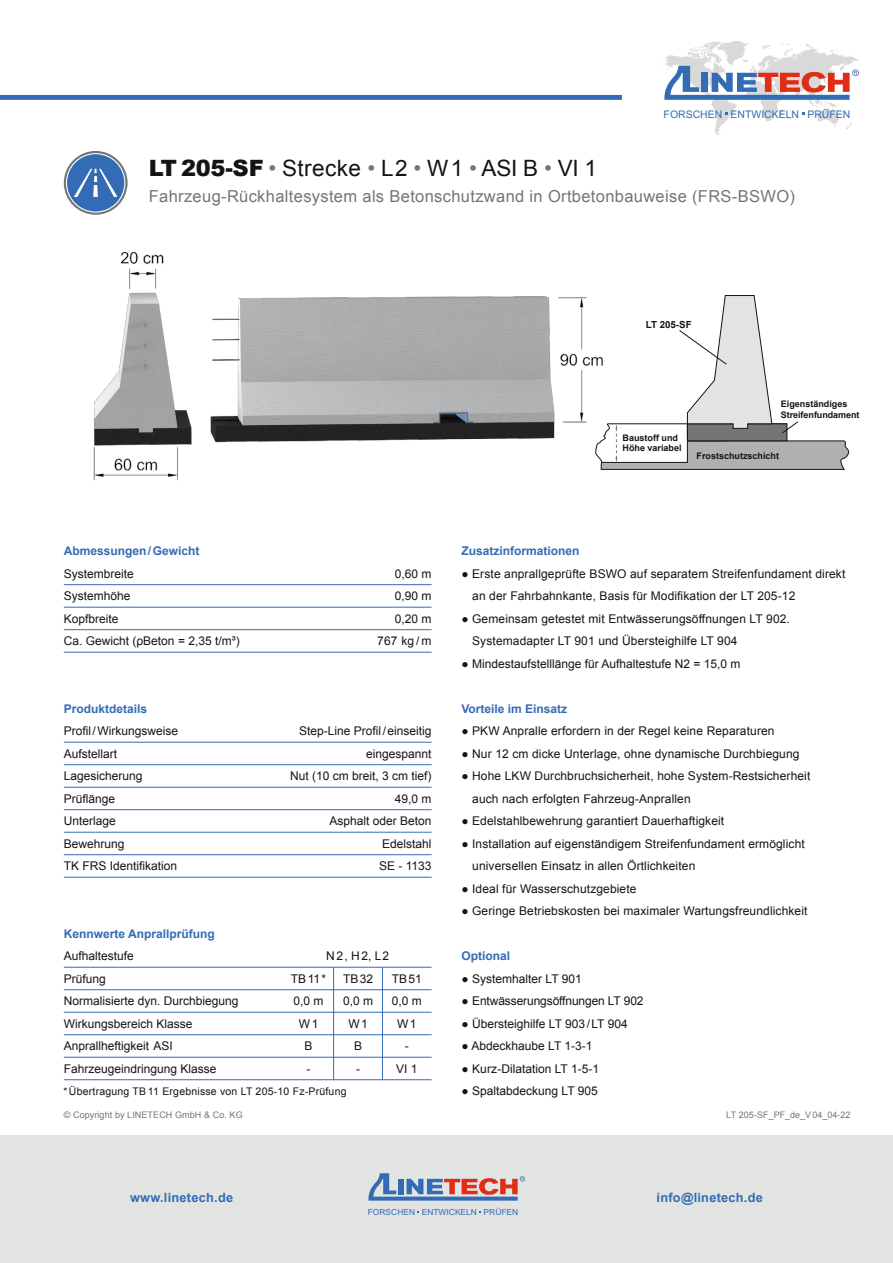
<style>
.page{position:relative;width:893px;height:1263px;background:#fff}
.page>*{position:absolute;margin:0;border:0;box-sizing:border-box;transform-origin:0 0}
.t1{font:22.5px "Arial";letter-spacing:.02em;color:#141415}
.t2{font:16.5px "Arial";letter-spacing:.02em;color:#757574}
.t3{font:700 12.75px "Arial";letter-spacing:.02em;color:#336cb4}
.t4{font:12px/22.5px "Arial";letter-spacing:.01em;color:#141415}
.t5{font:700 12px "Arial";color:#336cb4}
.t6{font:12px "Arial";letter-spacing:-.01em;color:#141415}
.t7{font:10.5px "Arial";letter-spacing:.02em;color:#141415}
.t8{font:10.5px "Arial";color:#326cb4}
.t9{font:700 9.75px "Arial";color:#141415}
.t10{font:700 9px/10.8px "Arial";color:#141415}
.t11{font:9px "Arial";letter-spacing:.01em;color:#757574}
.t12{font:8.4px "Arial";color:#326cb4}
.s1{font-weight:900}
.s2{color:#757574}
</style>
<div class="page">
<div style="left:0;top:1135px;width:893px;height:128px;background:#e2e3e3"></div>
<div style="left:0;top:95px;width:622px;height:5px;background:#336cb4"></div>
<hr style="left:382px;top:967px;width:1px;height:112px;background:#336cb4">
<hr style="left:64px;top:607px;width:368px;height:1px;background:#336cb4">
<hr style="left:64px;top:584px;width:368px;height:1px;background:#336cb4">
<hr style="left:64px;top:629px;width:368px;height:1px;background:#336cb4">
<hr style="left:64px;top:652px;width:368px;height:1px;background:#336cb4">
<hr style="left:64px;top:742px;width:368px;height:1px;background:#336cb4">
<hr style="left:64px;top:764px;width:368px;height:1px;background:#336cb4">
<hr style="left:64px;top:809px;width:368px;height:1px;background:#336cb4">
<hr style="left:64px;top:832px;width:368px;height:1px;background:#336cb4">
<hr style="left:64px;top:854px;width:368px;height:1px;background:#336cb4">
<hr style="left:64px;top:877px;width:368px;height:1px;background:#336cb4">
<hr style="left:64px;top:787px;width:368px;height:1px;background:#336cb4">
<hr style="left:64px;top:967px;width:368px;height:1px;background:#336cb4">
<hr style="left:64px;top:989px;width:368px;height:1px;background:#336cb4">
<hr style="left:64px;top:1012px;width:368px;height:1px;background:#336cb4">
<hr style="left:64px;top:1034px;width:368px;height:1px;background:#336cb4">
<hr style="left:64px;top:1057px;width:368px;height:1px;background:#336cb4">
<hr style="left:64px;top:1079px;width:368px;height:1px;background:#336cb4">
<svg style="left:664px;top:41px;width:195px;height:94px"></svg>
<svg style="left:368px;top:1173px;width:157px;height:27px"></svg>
<svg style="left:65px;top:152px;width:62px;height:62px;background:#4979b5"></svg>
<div style="left:64px;top:151px;width:64px;height:64px;border:2px solid #757574;border-radius:50%"></div>
<div style="left:66px;top:153px;width:59px;height:60px;border:1px solid #fff;border-radius:50%"></div>
<svg style="left:74px;top:169px;width:44px;height:28px"></svg>
<hr style="left:333px;top:967px;width:1px;height:112px;background:#336cb4">
<img style="left:93px;top:251px;width:502px;height:230px">
<svg style="left:595px;top:295px;width:254px;height:175px"></svg>
<h1 class="t1" style="left:149px;top:153px;width:450px"><span class="s1">LT 205-SF</span> <span class="s2">•</span> Strecke <span class="s2">•</span> L2 <span class="s2">•</span> W1 <span class="s2">•</span> ASI B <span class="s2">•</span> VI 1</h1>
<p class="t8" style="left:664px;top:107px;width:188px">FORSCHEN ENTWICKELN PRÜFEN</p>
<h2 class="t2" style="left:149px;top:186px;width:648px">Fahrzeug-Rückhaltesystem als Betonschutzwand in Ortbetonbauweise (FRS-BSWO)</h2>
<p class="t9" style="left:646px;top:318px;width:47px">LT 205-SF</p>
<p class="t10" style="left:781px;top:398px;width:80px">Eigenständiges<br>Streifenfundament</p>
<p class="t10" style="left:622px;top:433px;width:61px">Baustoff und<br>Höhe variabel</p>
<p class="t10" style="left:697px;top:451px;width:84px">Frostschutzschicht</p>
<p class="t5" style="left:64px;top:543px;width:137px">Abmessungen/Gewicht</p>
<p class="t4" style="left:64px;top:562px;width:177px">Systembreite<br>Systemhöhe<br>Kopfbreite<br>Ca. Gewicht (ρBeton = 2,35 t/m³)</p>
<p class="t5" style="left:64px;top:701px;width:85px">Produktdetails</p>
<p class="t4" style="left:64px;top:720px;width:116px">Profil/Wirkungsweise<br>Aufstellart<br>Lagesicherung<br>Prüflänge<br>Unterlage<br>Bewehrung<br>TK FRS Identifikation</p>
<p class="t5" style="left:64px;top:926px;width:152px">Kennwerte Anprallprüfung</p>
<p class="t4" style="left:64px;top:945px;width:176px">Aufhaltestufe<br>Prüfung<br>Normalisierte dyn. Durchbiegung<br>Wirkungsbereich Klasse<br>Anprallheftigkeit ASI<br>Fahrzeugeindringung Klasse</p>
<p class="t4" style="left:377px;top:562px;width:56px;text-align:right">0,60 m<br>0,90 m<br>0,20 m<br>767 kg / m</p>
<p class="t4" style="left:290px;top:720px;width:143px;text-align:right">Step-Line Profil/einseitig eingespannt<br>Nut (10 cm breit, 3 cm tief)<br>49,0 m<br>Asphalt oder Beton<br>Edelstahl<br>SE - 1133</p>
<p class="t4" style="left:326px;top:945px;width:64px">N2, H2, L2</p>
<p class="t4" style="left:291px;top:967px;width:37px;text-align:center">TB11*<br>0,0 m<br>W1<br>B<br>-</p>
<p class="t4" style="left:343px;top:967px;width:32px;text-align:center">TB32<br>0,0 m<br>W1<br>B<br>-</p>
<p class="t4" style="left:392px;top:967px;width:32px;text-align:center">TB51<br>0,0 m<br>W1<br>-<br>VI 1</p>
<p class="t7" style="left:63px;top:1085px;width:285px">* Übertragung TB11 Ergebnisse von LT 205-10 Fz-Prüfung</p>
<p class="t11" style="left:64px;top:1109px;width:180px">© Copyright by LINETECH GmbH &amp; Co. KG</p>
<p class="t5" style="left:461px;top:543px;width:120px">Zusatzinformationen</p>
<p class="t4" style="left:472px;top:562px;width:375px;text-indent:-11px">● Erste anprallgeprüfte BSWO auf separatem Streifenfundament direkt an der Fahrbahnkante, Basis für Modifikation der LT 205-12</p>
<p class="t4" style="left:472px;top:607px;width:319px;text-indent:-11px">● Gemeinsam getestet mit Entwässerungsöffnungen LT 902.<br>Systemadapter LT 901 und Übersteighilfe LT 904</p>
<p class="t4" style="left:461px;top:652px;width:281px">● Mindestaufstelllänge für Aufhaltestufe N2 = 15,0 m</p>
<p class="t5" style="left:461px;top:701px;width:107px">Vorteile im Einsatz</p>
<p class="t4" style="left:461px;top:720px;width:315px">● PKW Anpralle erfordern in der Regel keine Reparaturen</p>
<p class="t4" style="left:461px;top:742px;width:340px">● Nur 12 cm dicke Unterlage, ohne dynamische Durchbiegung</p>
<p class="t4" style="left:472px;top:765px;width:340px;text-indent:-11px">● Hohe LKW Durchbruchsicherheit, hohe System-Restsicherheit auch nach erfolgten Fahrzeug-Anprallen</p>
<p class="t4" style="left:461px;top:810px;width:264px">● Edelstahlbewehrung garantiert Dauerhaftigkeit</p>
<p class="t4" style="left:472px;top:832px;width:334px;text-indent:-11px">● Installation auf eigenständigem Streifenfundament ermöglicht universellen Einsatz in allen Örtlichkeiten</p>
<p class="t4" style="left:461px;top:877px;width:177px">● Ideal für Wasserschutzgebiete</p>
<p class="t4" style="left:461px;top:900px;width:348px">● Geringe Betriebskosten bei maximaler Wartungsfreundlichkeit</p>
<p class="t5" style="left:461px;top:948px;width:50px">Optional</p>
<p class="t4" style="left:461px;top:967px;width:122px">● Systemhalter LT 901</p>
<p class="t6" style="left:461px;top:993px;width:184px">● Entwässerungsöffnungen LT 902</p>
<p class="t4" style="left:461px;top:1012px;width:168px">● Übersteighilfe LT 903/LT 904</p>
<p class="t4" style="left:461px;top:1035px;width:133px">● Abdeckhaube LT 1-3-1</p>
<p class="t4" style="left:461px;top:1057px;width:139px">● Kurz-Dilatation LT 1-5-1</p>
<p class="t4" style="left:461px;top:1080px;width:138px">● Spaltabdeckung LT 905</p>
<p class="t11" style="left:726px;top:1109px;width:126px">LT 205-SF_PF_de_V04_04-22</p>
<p class="t3" style="left:130px;top:1189px;width:105px">www.linetech.de</p>
<p class="t3" style="left:657px;top:1189px;width:108px">info@linetech.de</p>
<p class="t12" style="left:368px;top:1206px;width:152px">FORSCHEN ENTWICKELN PRÜFEN</p>
</div>
